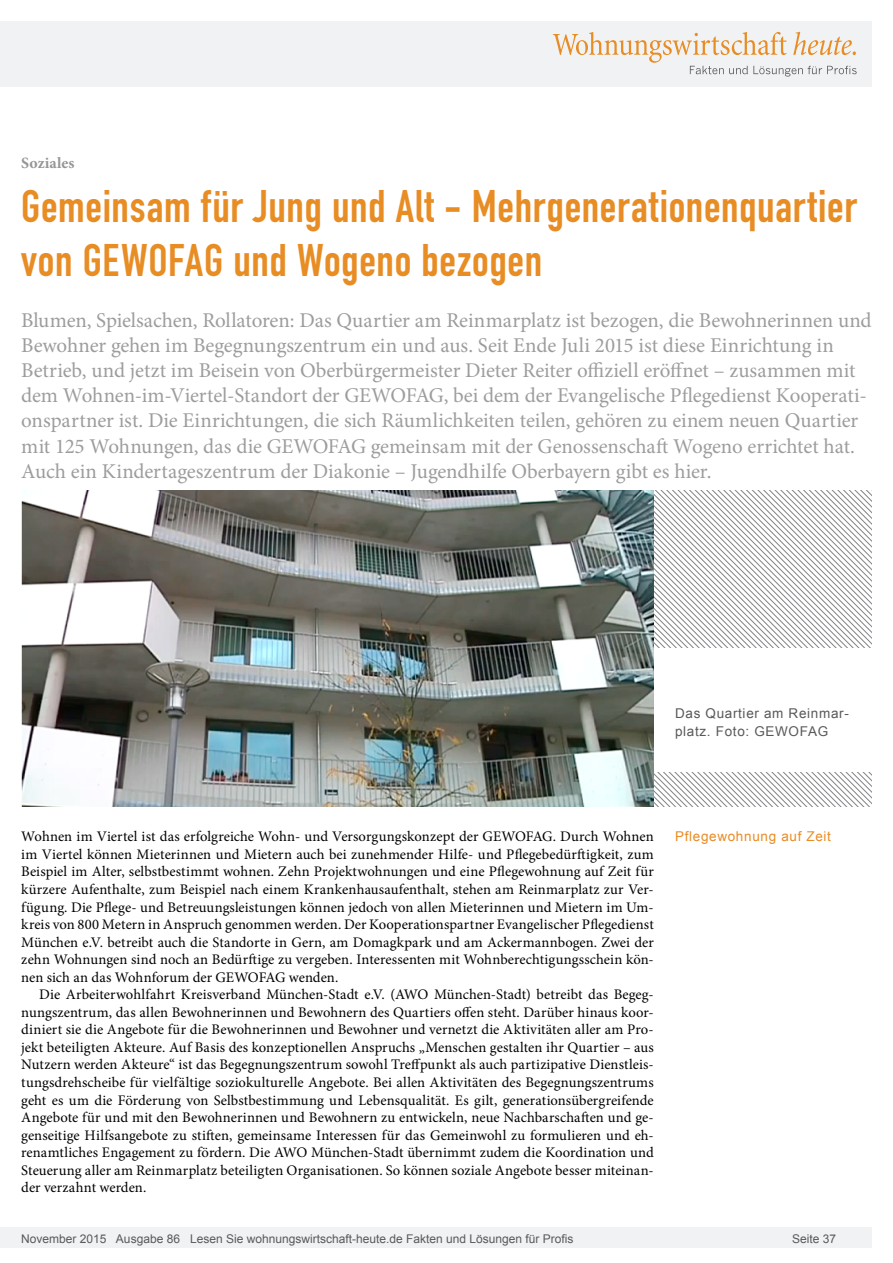
<style>
.page{position:relative;width:893px;height:1263px;background:#fff}
.page>*{position:absolute;margin:0;border:0;box-sizing:border-box;transform-origin:0 0}
.Überschrift_Groß{font:45px/54px "DIN Engschrift";letter-spacing:.015em;color:#e88c24}
.Anlesetext{font:21px/25.2px "Minion Pro";letter-spacing:-.005em;color:#9d9d9d}
.Kategorie{font:700 15.75px "Minion Pro";letter-spacing:.005em;color:#959595}
.Fliesstext{font:14.7px/17.5px "Minion Pro";letter-spacing:.005em;color:#000;text-align:justify}
.Fließtext_erste_Zeil{font:14.7px/17.5px "Minion Pro";color:#000;text-align:justify}
.Bildunterschrift{font:13.5px/17.5px "Arial";letter-spacing:.05em;color:#595959}
.Info{font:13.5px "Arial";letter-spacing:.05em;color:#e88c24}
.t1{font:12px "Arial";color:#595959}
</style>
<div class="page">
<div style="left:0;top:1227px;width:872px;height:20px;background:#f1f2f3"></div>
<div style="left:0;top:21px;width:872px;height:66px;background:#f1f2f3"></div>
<svg style="left:553px;top:32px;width:304px;height:45px"></svg>
<svg style="left:654px;top:490px;width:218px;height:88px"></svg>
<svg style="left:654px;top:578px;width:218px;height:228px"></svg>
<div style="left:654px;top:648px;width:237px;height:123px;background:#fff"></div>
<img style="left:21px;top:490px;width:633px;height:316px">
<p class="Kategorie" style="left:21px;top:152px;width:55px">Soziales</p>
<p class="Überschrift_Groß" style="left:21px;top:180px;width:837px">Gemeinsam für Jung und Alt - Mehrgenerationenquartier von GEWOFAG und Wogeno bezogen</p>
<p class="Anlesetext" style="left:21px;top:307px;width:852px">Blumen, Spielsachen, Rollatoren: Das Quartier am Reinmarplatz ist bezogen, die Bewohnerinnen und Bewohner gehen im Begegnungszentrum ein und aus. Seit Ende Juli 2015 ist diese Einrichtung in Betrieb, und jetzt im Beisein von Oberbürgermeister Dieter Reiter offiziell eröffnet – zusammen mit dem Wohnen-im-Viertel-Standort der GEWOFAG, bei dem der Evangelische Pflegedienst Kooperati&shy;onspartner ist. Die Einrichtungen, die sich Räumlichkeiten teilen, gehören zu einem neuen Quartier mit 125 Wohnungen, das die GEWOFAG gemeinsam mit der Genossenschaft Wogeno errichtet hat.<br>Auch ein Kindertageszentrum der Diakonie – Jugendhilfe Oberbayern gibt es hier.</p>
<p class="Bildunterschrift" style="left:675px;top:705px;width:175px">Das Quartier am Reinmar&shy;platz. Foto: GEWOFAG</p>
<p class="Fließtext_erste_Zeil" style="left:21px;top:828px;width:634px">Wohnen im Viertel ist das erfolgreiche Wohn- und Versorgungskonzept der GEWOFAG. Durch Wohnen im Viertel können Mieterinnen und Mietern auch bei zunehmender Hilfe- und Pflegebedürftigkeit, zum Beispiel im Alter, selbstbestimmt wohnen. Zehn Projektwohnungen und eine Pflegewohnung auf Zeit für kürzere Aufenthalte, zum Beispiel nach einem Krankenhausaufenthalt, stehen am Reinmarplatz zur Ver&shy;fügung. Die Pflege- und Betreuungsleistungen können jedoch von allen Mieterinnen und Mietern im Um&shy;kreis von 800 Metern in Anspruch genommen werden. Der Kooperationspartner Evangelischer Pflegedienst München e.V. betreibt auch die Standorte in Gern, am Domagkpark und am Ackermannbogen. Zwei der zehn Wohnungen sind noch an Bedürftige zu vergeben. Interessenten mit Wohnberechtigungsschein kön&shy;nen sich an das Wohnforum der GEWOFAG wenden.</p>
<p class="Fliesstext" style="left:21px;top:986px;width:634px;text-indent:18px">Die Arbeiterwohlfahrt Kreisverband München-Stadt e.V. (AWO München-Stadt) betreibt das Begeg&shy;nungszentrum, das allen Bewohnerinnen und Bewohnern des Quartiers offen steht. Darüber hinaus koor&shy;diniert sie die Angebote für die Bewohnerinnen und Bewohner und vernetzt die Aktivitäten aller am Pro&shy;jekt beteiligten Akteure. Auf Basis des konzeptionellen Anspruchs „Menschen gestalten ihr Quartier – aus Nutzern werden Akteure“ ist das Begegnungszentrum sowohl Treffpunkt als auch partizipative Dienstleis&shy;tungsdrehscheibe für vielfältige soziokulturelle Angebote. Bei allen Aktivitäten des Begegnungszentrums geht es um die Förderung von Selbstbestimmung und Lebensqualität. Es gilt, generationsübergreifende Angebote für und mit den Bewohnerinnen und Bewohnern zu entwickeln, neue Nachbarschaften und ge&shy;genseitige Hilfsangebote zu stiften, gemeinsame Interessen für das Gemeinwohl zu formulieren und eh&shy;renamtliches Engagement zu fördern. Die AWO München-Stadt übernimmt zudem die Koordination und Steuerung aller am Reinmarplatz beteiligten Organisationen. So können soziale Angebote besser miteinan&shy;der verzahnt werden.</p>
<p class="Info" style="left:675px;top:828px;width:158px">Pflegewohnung auf Zeit</p>
<p class="t1" style="left:21px;top:1230px;width:554px">November 2015 Ausgabe 86 Lesen Sie wohnungswirtschaft-heute.de Fakten und Lösungen für Profis</p>
<p class="t1" style="left:792px;top:1231px;width:46px">Seite 37</p>
</div>
